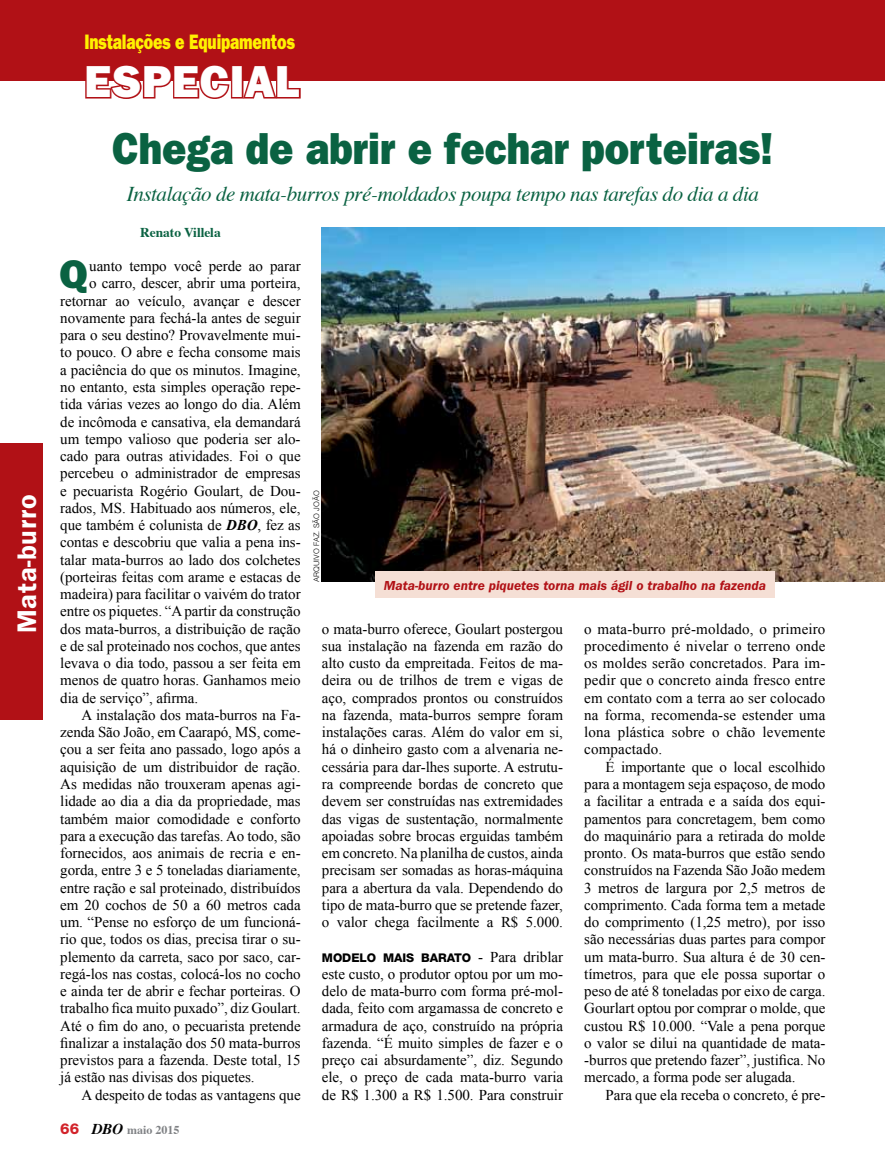
<style>
.page{position:relative;width:885px;height:1170px;background:#fff}
.page>*{position:absolute;margin:0;border:0;box-sizing:border-box;transform-origin:0 0}
.t1{font:45px "ITC Franklin Gothic Std Hvy";color:#0a6242;scale:.9 1}
.t2{font:45px "ITC Franklin Gothic Std Hvy";letter-spacing:.01em;color:#fff}
.t3{font:40.2px "ITC Franklin Gothic Std Hvy";color:#0a6242}
.t4{font:600 27px "ITC Franklin Gothic Std";letter-spacing:.025em;color:#fff}
.t5{font:italic 21px "Times";letter-spacing:-.02em;color:#0a6242}
.t6{font:21px "ITC Franklin Gothic Std Hvy";letter-spacing:-.01em;color:#fff200;scale:.75 1}
.t7{font:15px/17.2px "Times New Roman";letter-spacing:-.005em;color:#000;text-align:justify}
.t8{font:italic 600 13.5px "ITC Franklin Gothic Std";color:#b11116}
.t9{font:700 13.5px "Times";letter-spacing:-.005em;color:#0a6242}
.t10{font:800 12px "Helvetica Neue LT Std";letter-spacing:-.005em;color:#000}
.t11{font:700 12px "Times";color:#808285}
.t12{font:300 7.5px "Helvetica LT Std";color:#000}
.s1{font-weight:700;font-style:italic}
.s2{font-family:"Helvetica Neue LT Std";font-weight:800;font-size:15px;color:#d2232a}
.s3{font-style:italic;font-size:15px;color:#000}
.s4{font-family:"Times New Roman";font-weight:400;font-size:15px}
</style>
<div class="page">
<div style="left:0;top:0;width:884px;height:81px;background:#b11116"></div>
<svg style="left:85px;top:81px;width:146px;height:18px"></svg>
<div style="left:231px;top:65px;width:12px;height:33px;border:3px solid #b11116"></div>
<svg style="left:241px;top:65px;width:60px;height:34px"></svg>
<div style="left:0;top:443px;width:43px;height:276px;background:#b11116"></div>
<img style="left:322px;top:227px;width:562px;height:355px">
<div style="left:375px;top:572px;width:399px;height:26px;background:#f5dfd5"></div>
<h3 class="t4" style="left:11px;top:633px;width:140px;rotate:-90deg">Mata-burro</h3>
<h3 class="t6" style="left:84px;top:29px;width:282px">Instalações e Equipamentos</h3>
<h1 class="t2" style="left:84px;top:55px;width:216px">ESPECIAL</h1>
<h1 class="t1" style="left:112px;top:122px;width:735px">Chega de abrir e fechar porteiras!</h1>
<h3 class="t5" style="left:127px;top:175px;width:633px">Instalação de mata-burros pré-moldados poupa tempo nas tarefas do dia a dia</h3>
<p class="t9" style="left:140px;top:219px;width:82px">Renato Villela</p>
<h2 class="t3" style="left:59px;top:251px;width:30px">Q</h2>
<p class="t7" style="left:89px;top:257px;width:213px">uanto tempo você perde ao parar</p>
<p class="t7" style="left:89px;top:274px;width:213px">o carro, descer, abrir uma porteira,</p>
<p class="t7" style="left:60px;top:292px;width:242px">retornar ao veículo, avançar e descer</p>
<p class="t7" style="left:60px;top:309px;width:242px">novamente para fechá-la antes de seguir</p>
<p class="t7" style="left:60px;top:326px;width:242px">para o seu destino? Provavelmente mui-</p>
<p class="t7" style="left:60px;top:343px;width:242px">to pouco. O abre e fecha consome mais</p>
<p class="t7" style="left:60px;top:361px;width:242px">a paciência do que os minutos. Imagine,</p>
<p class="t7" style="left:60px;top:378px;width:242px">no entanto, esta simples operação repe-</p>
<p class="t7" style="left:60px;top:395px;width:242px">tida várias vezes ao longo do dia. Além</p>
<p class="t7" style="left:60px;top:412px;width:242px">de incômoda e cansativa, ela demandará</p>
<p class="t7" style="left:60px;top:430px;width:242px">um tempo valioso que poderia ser alo-</p>
<p class="t7" style="left:60px;top:447px;width:242px">cado para outras atividades. Foi o que</p>
<p class="t7" style="left:60px;top:464px;width:242px">percebeu o administrador de empresas</p>
<p class="t7" style="left:60px;top:481px;width:242px">e pecuarista Rogério Goulart, de Dou-</p>
<p class="t7" style="left:60px;top:499px;width:242px">rados, MS. Habituado aos números, ele,</p>
<p class="t7" style="left:60px;top:516px;width:242px">que também é colunista de <span class="s1">DBO</span>, fez as</p>
<p class="t7" style="left:60px;top:533px;width:242px">contas e descobriu que valia a pena ins-</p>
<p class="t7" style="left:60px;top:550px;width:242px">talar mata-burros ao lado dos colchetes</p>
<p class="t7" style="left:60px;top:568px;width:242px">(porteiras feitas com arame e estacas de</p>
<p class="t7" style="left:60px;top:585px;width:242px">madeira) para facilitar o vaivém do trator</p>
<p class="t7" style="left:60px;top:602px;width:242px">entre os piquetes. “A partir da construção</p>
<p class="t7" style="left:60px;top:619px;width:242px">dos mata-burros, a distribuição de ração</p>
<p class="t7" style="left:60px;top:637px;width:242px">e de sal proteinado nos cochos, que antes</p>
<p class="t7" style="left:60px;top:654px;width:242px">levava o dia todo, passou a ser feita em</p>
<p class="t7" style="left:60px;top:671px;width:242px">menos de quatro horas. Ganhamos meio</p>
<p class="t7" style="left:60px;top:688px;width:139px">dia de serviço”, afirma.</p>
<p class="t7" style="left:81px;top:706px;width:220px">A instalação dos mata-burros na Fa-</p>
<p class="t7" style="left:60px;top:723px;width:242px">zenda São João, em Caarapó, MS, come-</p>
<p class="t7" style="left:60px;top:740px;width:242px">çou a ser feita ano passado, logo após a</p>
<p class="t7" style="left:60px;top:757px;width:242px">aquisição de um distribuidor de ração.</p>
<p class="t7" style="left:60px;top:775px;width:242px">As medidas não trouxeram apenas agi-</p>
<p class="t7" style="left:60px;top:792px;width:242px">lidade ao dia a dia da propriedade, mas</p>
<p class="t7" style="left:60px;top:809px;width:242px">também maior comodidade e conforto</p>
<p class="t7" style="left:60px;top:826px;width:242px">para a execução das tarefas. Ao todo, são</p>
<p class="t7" style="left:60px;top:844px;width:242px">fornecidos, aos animais de recria e en-</p>
<p class="t7" style="left:60px;top:861px;width:242px">gorda, entre 3 e 5 toneladas diariamente,</p>
<p class="t7" style="left:60px;top:878px;width:242px">entre ração e sal proteinado, distribuídos</p>
<p class="t7" style="left:60px;top:895px;width:242px">em 20 cochos de 50 a 60 metros cada</p>
<p class="t7" style="left:60px;top:913px;width:242px">um. “Pense no esforço de um funcioná-</p>
<p class="t7" style="left:60px;top:930px;width:242px">rio que, todos os dias, precisa tirar o su-</p>
<p class="t7" style="left:60px;top:947px;width:242px">plemento da carreta, saco por saco, car-</p>
<p class="t7" style="left:60px;top:964px;width:242px">regá-los nas costas, colocá-los no cocho</p>
<p class="t7" style="left:60px;top:982px;width:242px">e ainda ter de abrir e fechar porteiras. O</p>
<p class="t7" style="left:60px;top:999px;width:242px">trabalho fica muito puxado”, diz Goulart.</p>
<p class="t7" style="left:60px;top:1016px;width:242px">Até o fim do ano, o pecuarista pretende</p>
<p class="t7" style="left:60px;top:1033px;width:242px">finalizar a instalação dos 50 mata-burros</p>
<p class="t7" style="left:60px;top:1051px;width:242px">previstos para a fazenda. Deste total, 15</p>
<p class="t7" style="left:60px;top:1068px;width:196px">já estão nas divisas dos piquetes.</p>
<p class="t7" style="left:81px;top:1085px;width:221px">A despeito de todas as vantagens que</p>
<p class="t11" style="left:60px;top:1118px;width:121px"><span class="s2">66</span> <span class="s3">DBO</span> maio 2015</p>
<p class="t12" style="left:312px;top:582px;width:93px;rotate:-90deg">ARQUIVO FAZ. SÃO JOÃO</p>
<p class="t8" style="left:384px;top:577px;width:384px">Mata-burro entre piquetes torna mais ágil o trabalho na fazenda</p>
<p class="t7" style="left:322px;top:619px;width:243px">o mata-burro oferece, Goulart postergou sua instalação na fazenda em razão do alto custo da empreitada. Feitos de ma&shy;deira ou de trilhos de trem e vigas de aço, comprados prontos ou construídos na fazenda, mata-burros sempre foram instalações caras. Além do valor em si, há o dinheiro gasto com a alvenaria ne&shy;cessária para dar-lhes suporte. A estrutu&shy;ra compreende bordas de concreto que devem ser construídas nas extremidades das vigas de sustentação, normalmente apoiadas sobre brocas erguidas também em concreto. Na planilha de custos, ainda precisam ser somadas as horas-máquina para a abertura da vala. Dependendo do tipo de mata-burro que se pretende fazer, o valor chega facilmente a R$ 5.000.</p>
<p class="t10" style="left:322px;top:950px;width:242px">MODELO MAIS BARATO <span class="s4">- Para driblar</span></p>
<p class="t7" style="left:322px;top:964px;width:243px">este custo, o produtor optou por um mo&shy;delo de mata-burro com forma pré-mol&shy;dada, feito com argamassa de concreto e armadura de aço, construído na própria fazenda. “É muito simples de fazer e o preço cai absurdamente”, diz. Segundo ele, o preço de cada mata-burro varia de R$ 1.300 a R$ 1.500. Para construir</p>
<p class="t7" style="left:584px;top:619px;width:243px">o mata-burro pré-moldado, o primeiro procedimento é nivelar o terreno onde os moldes serão concretados. Para im&shy;pedir que o concreto ainda fresco entre em contato com a terra ao ser colocado na forma, recomenda-se estender uma lona plástica sobre o chão levemente compactado.</p>
<p class="t7" style="left:584px;top:757px;width:243px;text-indent:21px">É importante que o local escolhido para a montagem seja espaçoso, de modo a facilitar a entrada e a saída dos equi&shy;pamentos para concretagem, bem como do maquinário para a retirada do molde pronto. Os mata-burros que estão sendo construídos na Fazenda São João medem 3 metros de largura por 2,5 metros de comprimento. Cada forma tem a metade do comprimento (1,25 metro), por isso são necessárias duas partes para compor um mata-burro. Sua altura é de 30 cen&shy;tímetros, para que ele possa suportar o peso de até 8 toneladas por eixo de carga.<br>Gourlart optou por comprar o molde, que custou R$ 10.000. “Vale a pena porque o valor se dilui na quantidade de mata--burros que pretendo fazer”, justifica. No mercado, a forma pode ser alugada.</p>
<p class="t7" style="left:605px;top:1085px;width:221px">Para que ela receba o concreto, é pre-</p>
</div>
